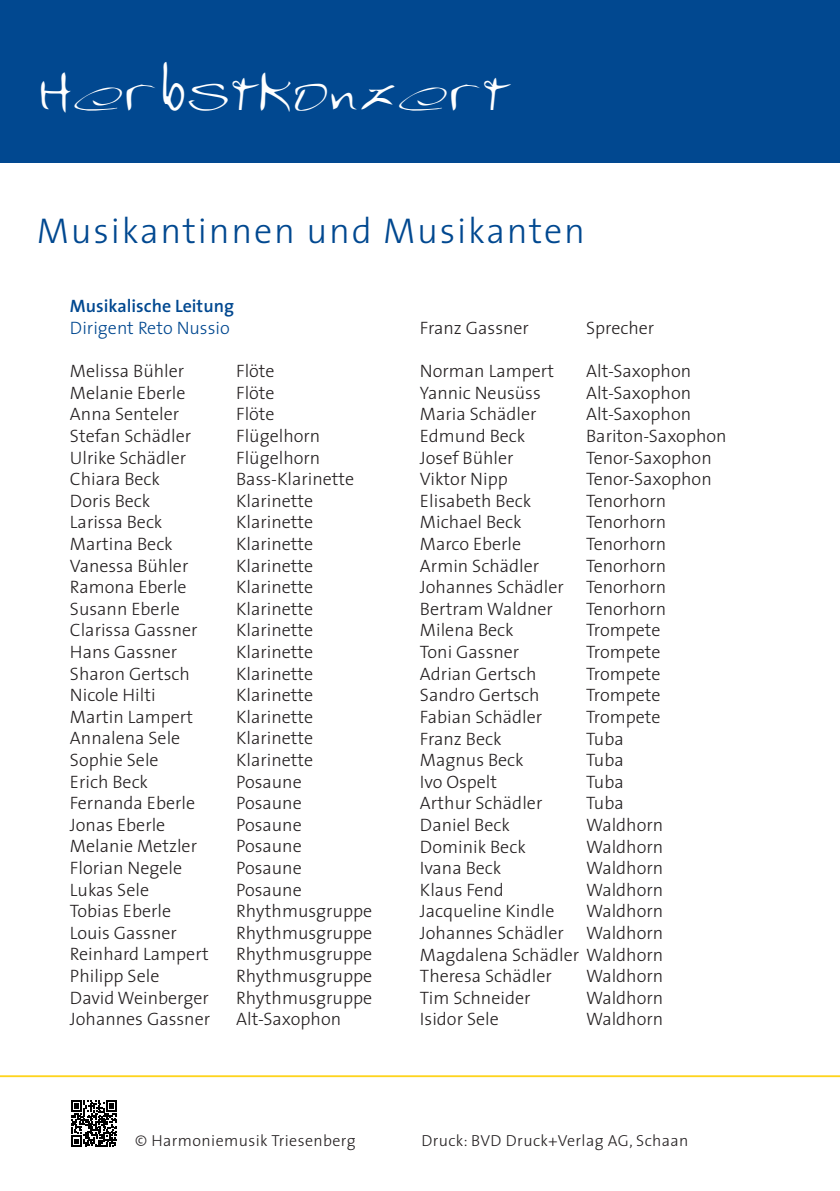
<style>
.page{position:relative;width:840px;height:1191px;background:#fff}
.page>*{position:absolute;margin:0;border:0;box-sizing:border-box;transform-origin:0 0}
.t1{font:48px "DF Caligra";letter-spacing:.05em;color:#fff}
.t2{font:300 36px "The Sans";letter-spacing:.05em;color:#014890}
.t3{font:300 18px "The Sans";color:#231f20}
.t4{font:600 18px "The Sans";color:#014890}
.t5{font:300 18px "The Sans";color:#014890}
.t6{font:300 16px "The Sans";letter-spacing:.025em;color:#231f20}
</style>
<div class="page">
<div style="left:0;top:0;width:839px;height:162px;background:#014890"></div>
<hr style="left:0;top:1075px;width:839px;height:2px;background:#fed41d">
<svg style="left:71px;top:1100px;width:46px;height:46px"></svg>
<p class="t1" style="left:37px;top:61px;width:471px">Herbstkonzert</p>
<p class="t2" style="left:37px;top:201px;width:549px">Musikantinnen und Musikanten</p>
<p class="t4" style="left:70px;top:291px;width:165px">Musikalische Leitung</p>
<p class="t5" style="left:70px;top:313px;width:161px">Dirigent Reto Nussio</p>
<p class="t3" style="left:70px;top:356px;width:116px">Melissa Bühler</p>
<p class="t3" style="left:236px;top:356px;width:40px">Flöte</p>
<p class="t3" style="left:70px;top:378px;width:117px">Melanie Eberle</p>
<p class="t3" style="left:236px;top:378px;width:40px">Flöte</p>
<p class="t3" style="left:70px;top:399px;width:111px">Anna Senteler</p>
<p class="t3" style="left:236px;top:399px;width:40px">Flöte</p>
<p class="t3" style="left:70px;top:421px;width:123px">Stefan Schädler</p>
<p class="t3" style="left:236px;top:421px;width:86px">Flügelhorn</p>
<p class="t3" style="left:70px;top:442px;width:118px">Ulrike Schädler</p>
<p class="t3" style="left:236px;top:442px;width:86px">Flügelhorn</p>
<p class="t3" style="left:70px;top:464px;width:91px">Chiara Beck</p>
<p class="t3" style="left:236px;top:464px;width:119px">Bass-Klarinette</p>
<p class="t3" style="left:70px;top:486px;width:82px">Doris Beck</p>
<p class="t3" style="left:236px;top:486px;width:79px">Klarinette</p>
<p class="t3" style="left:70px;top:507px;width:94px">Larissa Beck</p>
<p class="t3" style="left:236px;top:507px;width:79px">Klarinette</p>
<p class="t3" style="left:70px;top:529px;width:104px">Martina Beck</p>
<p class="t3" style="left:236px;top:529px;width:79px">Klarinette</p>
<p class="t3" style="left:70px;top:550px;width:120px">Vanessa Bühler</p>
<p class="t3" style="left:236px;top:550px;width:79px">Klarinette</p>
<p class="t3" style="left:70px;top:572px;width:118px">Ramona Eberle</p>
<p class="t3" style="left:236px;top:572px;width:79px">Klarinette</p>
<p class="t3" style="left:70px;top:594px;width:111px">Susann Eberle</p>
<p class="t3" style="left:236px;top:594px;width:79px">Klarinette</p>
<p class="t3" style="left:70px;top:615px;width:129px">Clarissa Gassner</p>
<p class="t3" style="left:236px;top:615px;width:79px">Klarinette</p>
<p class="t3" style="left:70px;top:637px;width:109px">Hans Gassner</p>
<p class="t3" style="left:236px;top:637px;width:79px">Klarinette</p>
<p class="t3" style="left:70px;top:658px;width:121px">Sharon Gertsch</p>
<p class="t3" style="left:236px;top:658px;width:79px">Klarinette</p>
<p class="t3" style="left:70px;top:680px;width:87px">Nicole Hilti</p>
<p class="t3" style="left:236px;top:680px;width:79px">Klarinette</p>
<p class="t3" style="left:70px;top:702px;width:125px">Martin Lampert</p>
<p class="t3" style="left:236px;top:702px;width:79px">Klarinette</p>
<p class="t3" style="left:70px;top:723px;width:112px">Annalena Sele</p>
<p class="t3" style="left:236px;top:723px;width:79px">Klarinette</p>
<p class="t3" style="left:70px;top:745px;width:90px">Sophie Sele</p>
<p class="t3" style="left:236px;top:745px;width:79px">Klarinette</p>
<p class="t3" style="left:70px;top:766px;width:80px">Erich Beck</p>
<p class="t3" style="left:236px;top:766px;width:67px">Posaune</p>
<p class="t3" style="left:70px;top:788px;width:127px">Fernanda Eberle</p>
<p class="t3" style="left:236px;top:788px;width:67px">Posaune</p>
<p class="t3" style="left:70px;top:810px;width:97px">Jonas Eberle</p>
<p class="t3" style="left:236px;top:810px;width:67px">Posaune</p>
<p class="t3" style="left:70px;top:831px;width:128px">Melanie Metzler</p>
<p class="t3" style="left:236px;top:831px;width:67px">Posaune</p>
<p class="t3" style="left:70px;top:853px;width:114px">Florian Negele</p>
<p class="t3" style="left:236px;top:853px;width:67px">Posaune</p>
<p class="t3" style="left:70px;top:874px;width:81px">Lukas Sele</p>
<p class="t3" style="left:236px;top:874px;width:67px">Posaune</p>
<p class="t3" style="left:70px;top:896px;width:103px">Tobias Eberle</p>
<p class="t3" style="left:236px;top:896px;width:137px">Rhythmusgruppe</p>
<p class="t3" style="left:70px;top:918px;width:108px">Louis Gassner</p>
<p class="t3" style="left:236px;top:918px;width:137px">Rhythmusgruppe</p>
<p class="t3" style="left:70px;top:939px;width:140px">Reinhard Lampert</p>
<p class="t3" style="left:236px;top:939px;width:137px">Rhythmusgruppe</p>
<p class="t3" style="left:70px;top:961px;width:91px">Philipp Sele</p>
<p class="t3" style="left:236px;top:961px;width:137px">Rhythmusgruppe</p>
<p class="t3" style="left:70px;top:982px;width:140px">David Weinberger</p>
<p class="t3" style="left:236px;top:982px;width:137px">Rhythmusgruppe</p>
<p class="t3" style="left:70px;top:1004px;width:141px">Johannes Gassner</p>
<p class="t3" style="left:236px;top:1004px;width:106px">Alt-Saxophon</p>
<p class="t3" style="left:420px;top:313px;width:110px">Franz Gassner</p>
<p class="t3" style="left:586px;top:313px;width:70px">Sprecher</p>
<p class="t3" style="left:420px;top:356px;width:136px">Norman Lampert</p>
<p class="t3" style="left:586px;top:356px;width:106px">Alt-Saxophon</p>
<p class="t3" style="left:420px;top:378px;width:122px">Yannic Neusüss</p>
<p class="t3" style="left:586px;top:378px;width:106px">Alt-Saxophon</p>
<p class="t3" style="left:420px;top:399px;width:118px">Maria Schädler</p>
<p class="t3" style="left:586px;top:399px;width:106px">Alt-Saxophon</p>
<p class="t3" style="left:420px;top:421px;width:107px">Edmund Beck</p>
<p class="t3" style="left:586px;top:421px;width:142px">Bariton-Saxophon</p>
<p class="t3" style="left:420px;top:442px;width:95px">Josef Bühler</p>
<p class="t3" style="left:586px;top:442px;width:127px">Tenor-Saxophon</p>
<p class="t3" style="left:420px;top:464px;width:89px">Viktor Nipp</p>
<p class="t3" style="left:586px;top:464px;width:127px">Tenor-Saxophon</p>
<p class="t3" style="left:420px;top:486px;width:113px">Elisabeth Beck</p>
<p class="t3" style="left:586px;top:486px;width:82px">Tenorhorn</p>
<p class="t3" style="left:420px;top:507px;width:103px">Michael Beck</p>
<p class="t3" style="left:586px;top:507px;width:82px">Tenorhorn</p>
<p class="t3" style="left:420px;top:529px;width:103px">Marco Eberle</p>
<p class="t3" style="left:586px;top:529px;width:82px">Tenorhorn</p>
<p class="t3" style="left:420px;top:550px;width:121px">Armin Schädler</p>
<p class="t3" style="left:586px;top:550px;width:82px">Tenorhorn</p>
<p class="t3" style="left:420px;top:572px;width:248px">Johannes Schädler Tenorhorn</p>
<p class="t3" style="left:420px;top:594px;width:134px">Bertram Waldner</p>
<p class="t3" style="left:586px;top:594px;width:82px">Tenorhorn</p>
<p class="t3" style="left:420px;top:615px;width:95px">Milena Beck</p>
<p class="t3" style="left:586px;top:615px;width:76px">Trompete</p>
<p class="t3" style="left:420px;top:637px;width:101px">Toni Gassner</p>
<p class="t3" style="left:586px;top:637px;width:76px">Trompete</p>
<p class="t3" style="left:420px;top:658px;width:118px">Adrian Gertsch</p>
<p class="t3" style="left:586px;top:658px;width:76px">Trompete</p>
<p class="t3" style="left:420px;top:680px;width:121px">Sandro Gertsch</p>
<p class="t3" style="left:586px;top:680px;width:76px">Trompete</p>
<p class="t3" style="left:420px;top:702px;width:124px">Fabian Schädler</p>
<p class="t3" style="left:586px;top:702px;width:76px">Trompete</p>
<p class="t3" style="left:420px;top:723px;width:83px">Franz Beck</p>
<p class="t3" style="left:586px;top:723px;width:39px">Tuba</p>
<p class="t3" style="left:420px;top:745px;width:105px">Magnus Beck</p>
<p class="t3" style="left:586px;top:745px;width:39px">Tuba</p>
<p class="t3" style="left:420px;top:766px;width:79px">Ivo Ospelt</p>
<p class="t3" style="left:586px;top:766px;width:39px">Tuba</p>
<p class="t3" style="left:420px;top:788px;width:124px">Arthur Schädler</p>
<p class="t3" style="left:586px;top:788px;width:39px">Tuba</p>
<p class="t3" style="left:420px;top:810px;width:91px">Daniel Beck</p>
<p class="t3" style="left:586px;top:810px;width:79px">Waldhorn</p>
<p class="t3" style="left:420px;top:831px;width:107px">Dominik Beck</p>
<p class="t3" style="left:586px;top:831px;width:79px">Waldhorn</p>
<p class="t3" style="left:420px;top:853px;width:83px">Ivana Beck</p>
<p class="t3" style="left:586px;top:853px;width:79px">Waldhorn</p>
<p class="t3" style="left:420px;top:874px;width:85px">Klaus Fend</p>
<p class="t3" style="left:586px;top:874px;width:79px">Waldhorn</p>
<p class="t3" style="left:420px;top:896px;width:136px">Jacqueline Kindle</p>
<p class="t3" style="left:586px;top:896px;width:79px">Waldhorn</p>
<p class="t3" style="left:420px;top:918px;width:245px">Johannes Schädler Waldhorn</p>
<p class="t3" style="left:420px;top:939px;width:245px">Magdalena Schädler Waldhorn</p>
<p class="t3" style="left:420px;top:961px;width:133px">Theresa Schädler</p>
<p class="t3" style="left:586px;top:961px;width:79px">Waldhorn</p>
<p class="t3" style="left:420px;top:982px;width:112px">Tim Schneider</p>
<p class="t3" style="left:586px;top:982px;width:79px">Waldhorn</p>
<p class="t3" style="left:420px;top:1004px;width:80px">Isidor Sele</p>
<p class="t3" style="left:586px;top:1004px;width:79px">Waldhorn</p>
<p class="t6" style="left:135px;top:1127px;width:222px">© Harmoniemusik Triesenberg</p>
<p class="t6" style="left:421px;top:1127px;width:268px">Druck: BVD Druck+Verlag AG, Schaan</p>
</div>
